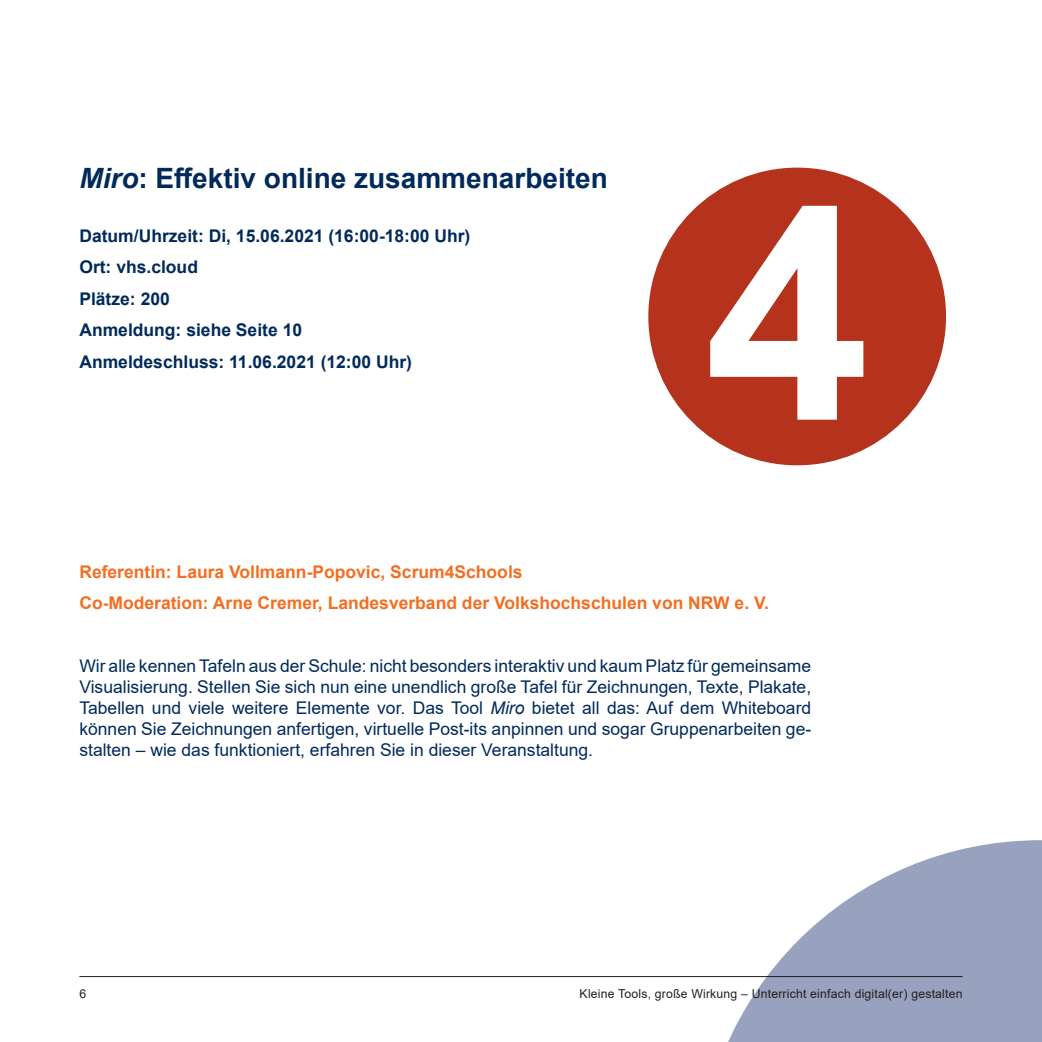
<style>
.page{position:relative;width:1042px;height:1042px;background:#fff}
.page>*{position:absolute;margin:0;border:0;box-sizing:border-box;transform-origin:0 0}
.t1{font:700 28px "Arial";color:#002a5c}
.Fließtext_Blocksatz{font:17.5px/21px "Arial";color:#002a5c;text-align:justify}
.Fließtext_Blocksatz-2{font:700 17.5px "Arial";color:#002a5c}
.Fließtext_Blocksatz-3{font:700 17.5px "Arial";color:#f36e21}
.t2{font:12.25px "Arial";letter-spacing:.015em;color:#231f20}
.s1{font-style:italic}
</style>
<div class="page">
<svg style="left:698px;top:840px;width:344px;height:202px;fill:#98a2be"></svg>
<hr style="left:79px;top:976px;width:883px;height:1px;background:#231f20">
<div style="left:648px;top:168px;width:298px;height:297px;background:#b5331d;border-radius:50%"></div>
<svg style="left:710px;top:206px;width:153px;height:214px"></svg>
<p class="t1" style="left:79px;top:158px;width:530px"><span class="s1">Miro</span>: Effektiv online zusammenarbeiten</p>
<p class="Fließtext_Blocksatz-2" style="left:79px;top:223px;width:392px">Datum/Uhrzeit: Di, 15.06.2021 (16:00-18:00 Uhr)</p>
<p class="Fließtext_Blocksatz-2" style="left:79px;top:255px;width:120px">Ort: vhs.cloud</p>
<p class="Fließtext_Blocksatz-2" style="left:79px;top:286px;width:92px">Plätze: 200</p>
<p class="Fließtext_Blocksatz-2" style="left:79px;top:318px;width:224px">Anmeldung: siehe Seite 10</p>
<p class="Fließtext_Blocksatz-2" style="left:79px;top:349px;width:334px">Anmeldeschluss: 11.06.2021 (12:00 Uhr)</p>
<p class="Fließtext_Blocksatz-3" style="left:79px;top:559px;width:445px">Referentin: Laura Vollmann-Popovic, Scrum4Schools</p>
<p class="Fließtext_Blocksatz-3" style="left:79px;top:591px;width:691px">Co-Moderation: Arne Cremer, Landesverband der Volkshochschulen von NRW e. V.</p>
<p class="Fließtext_Blocksatz" style="left:79px;top:655px;width:733px">Wir alle kennen Tafeln aus der Schule: nicht besonders interaktiv und kaum Platz für gemeinsame Visualisierung. Stellen Sie sich nun eine unendlich große Tafel für Zeichnungen, Texte, Plakate, Tabellen und viele weitere Elemente vor. Das Tool <span class="s1">Miro</span> bietet all das: Auf dem Whiteboard können Sie Zeichnungen anfertigen, virtuelle Post-its anpinnen und sogar Gruppenarbeiten ge&shy;stalten – wie das funktioniert, erfahren Sie in dieser Veranstaltung.</p>
<p class="t2" style="left:79px;top:985px;width:8px">6</p>
<p class="t2" style="left:580px;top:985px;width:384px">Kleine Tools, große Wirkung – Unterricht einfach digital(er) gestalten</p>
</div>
